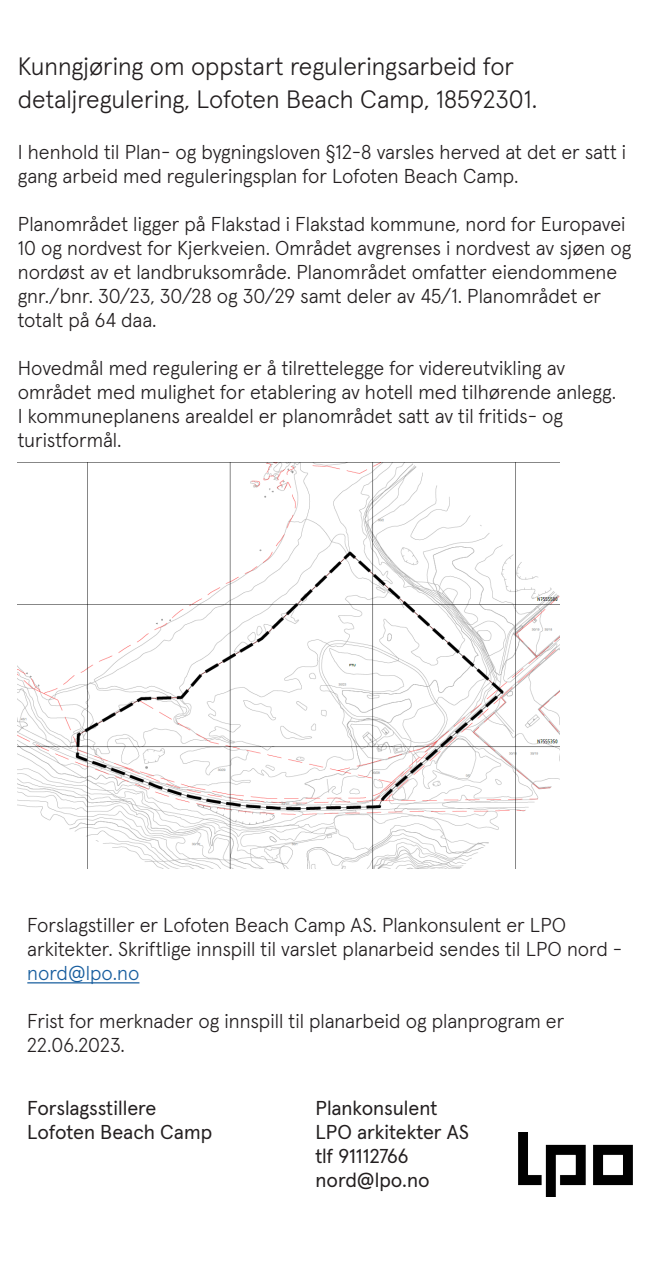
<style>
.page{position:relative;width:660px;height:1276px;background:#fff}
.page>*{position:absolute;margin:0;border:0;box-sizing:border-box;transform-origin:0 0}
.t1{font:300 25px/33px "Apercu";color:#231f20}
.t2{font:300 20px/24px "Apercu";color:#231f20}
.t3{font:20px "Apercu";color:#231f20}
.s1{color:#175d9e}
</style>
<div class="page">
<img style="left:518px;top:1133px;width:114px;height:64px">
<hr style="left:27px;top:982px;width:112px;height:1px;background:#175d9e">
<img style="left:18px;top:462px;width:540px;height:406px">
<p class="t1" style="left:18px;top:47px;width:520px">Kunngjøring om oppstart reguleringsarbeid for detaljregulering, Lofoten Beach Camp, 18592301.</p>
<p class="t2" style="left:18px;top:138px;width:609px">I henhold til Plan- og bygningsloven §12-8 varsles herved at det er satt i gang arbeid med reguleringsplan for Lofoten Beach Camp.</p>
<p class="t2" style="left:18px;top:210px;width:614px">Planområdet ligger på Flakstad i Flakstad kommune, nord for Europavei 10 og nordvest for Kjerkveien. Området avgrenses i nordvest av sjøen og nordøst av et landbruksområde. Planområdet omfatter eiendommene gnr./bnr. 30/23, 30/28 og 30/29 samt deler av 45/1. Planområdet er totalt på 64 daa.</p>
<p class="t2" style="left:18px;top:354px;width:599px">Hovedmål med regulering er å tilrettelegge for videreutvikling av området med mulighet for etablering av hotell med tilhørende anlegg.<br>I kommuneplanens arealdel er planområdet satt av til fritids- og turistformål.</p>
<p class="t2" style="left:27px;top:911px;width:596px">Forslagstiller er Lofoten Beach Camp AS. Plankonsulent er LPO arkitekter. Skriftlige innspill til varslet planarbeid sendes til LPO nord - <span class="s1">nord@lpo.no</span></p>
<p class="t2" style="left:27px;top:1007px;width:538px">Frist for merknader og innspill til planarbeid og planprogram er<br>22.06.2023.</p>
<p class="t3" style="left:27px;top:1093px;width:131px">Forslagsstillere</p>
<p class="t3" style="left:27px;top:1117px;width:186px">Lofoten Beach Camp</p>
<p class="t3" style="left:315px;top:1093px;width:123px">Plankonsulent</p>
<p class="t3" style="left:315px;top:1117px;width:155px">LPO arkitekter AS</p>
<p class="t3" style="left:315px;top:1141px;width:95px">tlf 91112766</p>
<p class="t3" style="left:315px;top:1165px;width:116px">nord@lpo.no</p>
</div>
